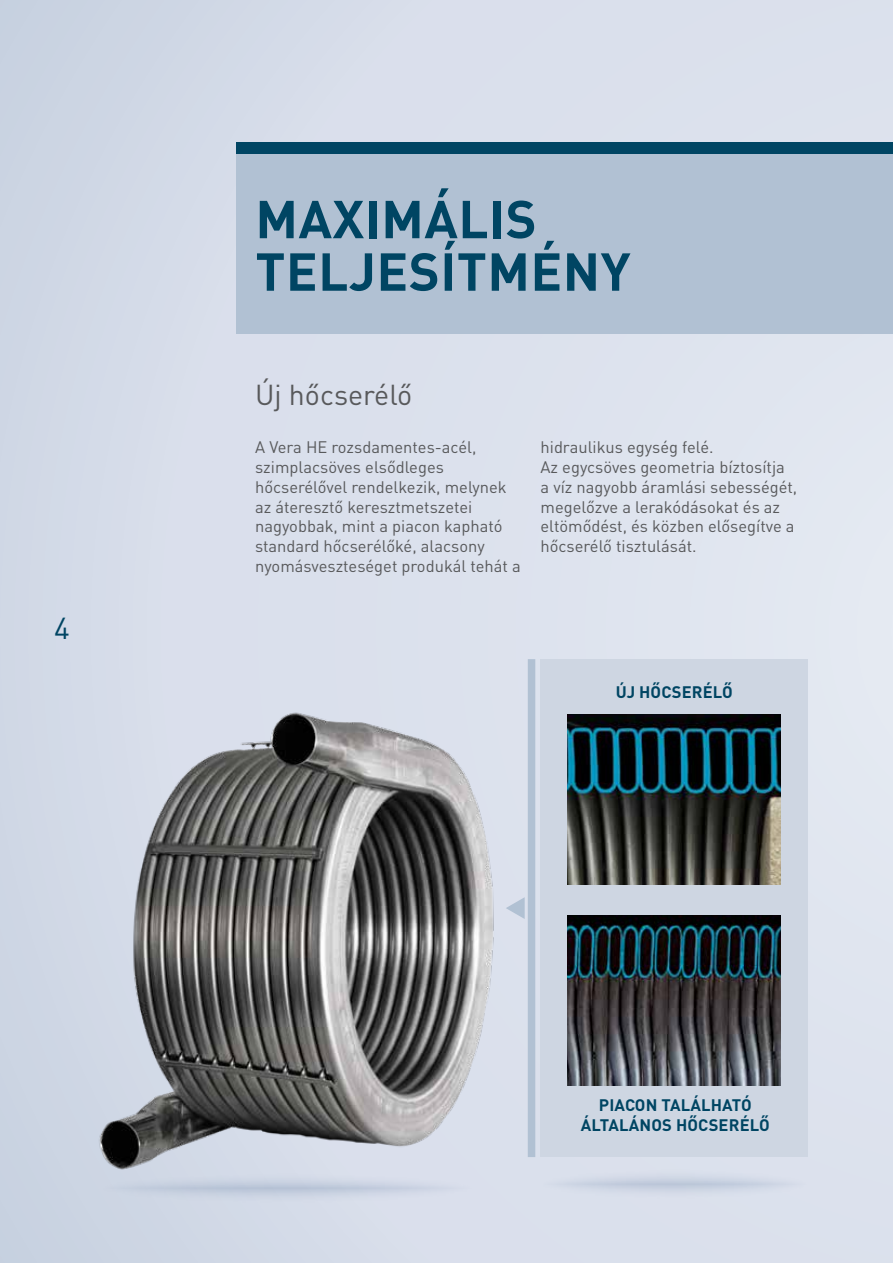
<style>
.page{position:relative;width:893px;height:1263px;background:#fff}
.page>*{position:absolute;margin:0;border:0;box-sizing:border-box;transform-origin:0 0}
.t1{font:700 52.5px/52.5px "DIN Pro";letter-spacing:.01em;color:#004563}
.t2{font:30px "DIN Pro";color:#004563}
.t3{font:28.5px "DIN Pro";color:#58595b}
.t4{font:16.5px/19.8px "DIN Pro";color:#58595b}
.t5{font:700 16.5px/19.8px "DIN Pro";letter-spacing:.01em;color:#004563;text-align:center}
</style>
<div class="page">
<div style="left:0;top:0;width:893px;height:1263px;background:linear-gradient(to right,#d1d8e6,#e2e7f1)"></div>
<div style="left:237px;top:142px;width:656px;height:12px;background:#004563"></div>
<div style="left:237px;top:154px;width:656px;height:180px;background:#b1c1d3"></div>
<svg style="left:540px;top:1169px;width:268px;height:30px;fill:#d4dbe8"></svg>
<img style="left:36px;top:681px;width:517px;height:517px">
<svg style="left:101px;top:1173px;width:372px;height:30px;fill:#cdd5e4"></svg>
<svg style="left:506px;top:897px;width:19px;height:22px"></svg>
<div style="left:540px;top:659px;width:268px;height:498px;background:#ced6e2"></div>
<img style="left:568px;top:714px;width:212px;height:171px">
<img style="left:568px;top:915px;width:212px;height:170px">
<div style="left:528px;top:659px;width:7px;height:498px;background:#b1c1d3"></div>
<h2 class="t2" style="left:54px;top:608px;width:17px">4</h2>
<h1 class="t1" style="left:255px;top:191px;width:377px">MAXIMÁLIS<br>TELJESÍTMÉNY</h1>
<h3 class="t3" style="left:255px;top:375px;width:159px">Új hőcserélő</h3>
<p class="t4" style="left:255px;top:437px;width:267px">A Vera HE rozsdamentes-acél, szimplacsöves elsődleges hőcserélővel rendelkezik, melynek az áteresztő keresztmetszetei nagyobbak, mint a piacon kapható standard hőcserélőké, alacsony nyomásveszteséget produkál tehát a</p>
<p class="t4" style="left:541px;top:437px;width:258px">hidraulikus egység felé.<br>Az egycsöves geometria bíztosítja a víz nagyobb áramlási sebességét, megelőzve a lerakódásokat és az eltömődést, és közben elősegítve a hőcserélő tisztulását.</p>
<p class="t5" style="left:616px;top:682px;width:119px">ÚJ HŐCSERÉLŐ</p>
<p class="t5" style="left:581px;top:1094px;width:190px">PIACON TALÁLHATÓ<br>ÁLTALÁNOS HŐCSERÉLŐ</p>
</div>
